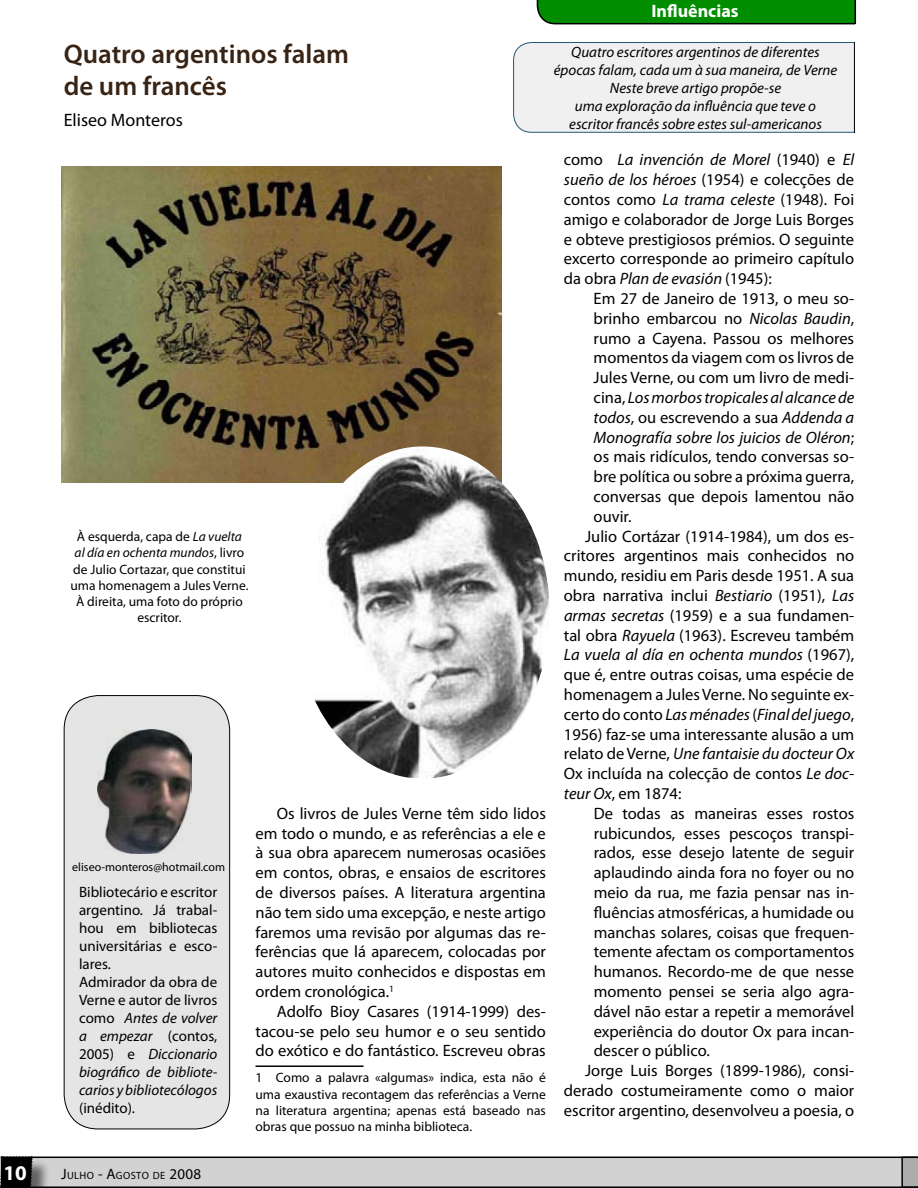
<style>
.page{position:relative;width:918px;height:1188px;background:#fff}
.page>*{position:absolute;margin:0;border:0;box-sizing:border-box;transform-origin:0 0}
.t1{font:600 27px/32.4px "Myriad Pro";color:#382415}
.t2{font:700 21px "Myriad Pro";color:#fff}
.t3{font:18px "Myriad Pro";color:#000}
.t4{font:700 18px "Myriad Pro";color:#fff}
.t5{font:16.5px/19.8px "Myriad Pro";color:#000;text-align:justify}
.t6{font:italic 16.5px "Myriad Pro";color:#000}
.t7{font:15px/18px "Myriad Pro";color:#000}
.t8{font:italic 15px/18px "Myriad Pro";color:#000;text-align:center}
.t9{font:13.5px/16.2px "Myriad Pro";color:#000;text-align:justify}
.t10{font:12px "Myriad Pro";color:#000}
.t11{font:10.5px "Myriad Pro";letter-spacing:.035em;color:#000}
.s1{font-style:italic}
.s2{font-style:normal}
.s3{font-size:15px}
</style>
<div class="page">
<svg style="left:0;top:1156px;width:918px;height:32px;background:#b6b6b6"></svg>
<hr style="left:256px;top:1065px;width:108px;height:2px;background:#000">
<div style="left:64px;top:696px;width:166px;height:433px;background:#e5e5e5;border-radius:34px"></div>
<div style="left:64px;top:695px;width:166px;height:434px;border:1px solid #000;border-radius:34px"></div>
<img style="left:98px;top:729px;width:94px;height:124px">
<div style="left:514px;top:43px;width:365px;height:89px;background:#f0f0f0;border-radius:18px"></div>
<div style="left:513px;top:42px;width:366px;height:91px;border:1px solid #245971;border-radius:18px"></div>
<div style="left:855px;top:0;width:63px;height:138px;background:#fff"></div>
<svg style="left:537px;top:0;width:319px;height:24px;background:#018601"></svg>
<hr style="left:854px;top:42px;width:1px;height:91px;background:#000">
<img style="left:62px;top:166px;width:439px;height:317px">
<img style="left:296px;top:446px;width:253px;height:332px">
<p class="t4" style="left:651px;top:-1px;width:89px">Influências</p>
<h1 class="t1" style="left:64px;top:37px;width:287px">Quatro argentinos falam de um francês</h1>
<p class="t3" style="left:64px;top:109px;width:121px">Eliseo Monteros</p>
<p class="t8" style="left:554px;top:43px;width:285px">Quatro escritores argentinos de diferentes épocas falam, cada um à sua maneira, de Verne Neste breve artigo propõe-se<br>uma exploração da influência que teve o escritor francês sobre estes sul-americanos</p>
<p class="t9" style="left:70px;top:528px;width:180px;text-align:center">À esquerda, capa de <span class="s1">La vuelta al día en ochenta mundos</span>, livro de Julio Cortazar, que constitui uma homenagem a Jules Verne.<br>À direita, uma foto do próprio escritor.</p>
<p class="t10" style="left:72px;top:859px;width:154px">eliseo-monteros@hotmail.com</p>
<p class="t7" style="left:79px;top:882px;width:140px">Bibliotecário e escritor argentino. Já trabal&shy;hou em bibliotecas universitárias e esco&shy;lares.<br>Admirador da obra de<br>Verne e autor de livros como <span class="s1">Antes de volver a empezar</span> (contos,<br>2005) e <span class="s1">Diccionario biográfico de bibliote&shy;carios y bibliotecólogos</span></p>
<p class="t7" style="left:79px;top:1098px;width:58px">(inédito).</p>
<p class="t5" style="left:256px;top:803px;width:292px;text-indent:21px">Os livros de Jules Verne têm sido lidos em todo o mundo, e as referências a ele e à sua obra aparecem numerosas ocasiões em contos, obras, e ensaios de escritores de diversos países. A literatura argentina não tem sido uma excepção, e neste artigo faremos uma revisão por algumas das re&shy;ferências que lá aparecem, colocadas por autores muito conhecidos e dispostas em ordem cronológica.<sup>1</sup></p>
<p class="t5" style="left:256px;top:1001px;width:292px;text-indent:21px">Adolfo Bioy Casares (1914-1999) des&shy;tacou-se pelo seu humor e o seu sentido do exótico e do fantástico. Escreveu obras</p>
<p class="t9" style="left:256px;top:1070px;width:292px">1 Como a palavra «algumas» indica, esta não é uma exaustiva recontagem das referências a Verne na literatura argentina; apenas está baseado nas obras que possuo na minha biblioteca.</p>
<p class="t5" style="left:564px;top:150px;width:292px">como <span class="s1">La invención de Morel</span> (1940) e <span class="s1">El sueño de los héroes</span> (1954) e colecções de contos como <span class="s1">La trama celeste</span> (1948). Foi amigo e colaborador de Jorge Luis Borges e obteve prestigiosos prémios. O seguinte excerto corresponde ao primeiro capítulo da obra <span class="s1">Plan de evasión</span> (1945):</p>
<p class="t5" style="left:594px;top:288px;width:262px">Em 27 de Janeiro de 1913, o meu so-</p>
<p class="t5" style="left:594px;top:308px;width:262px">brinho embarcou no <span class="s1">Nicolas Baudin</span>,</p>
<p class="t5" style="left:594px;top:328px;width:262px">rumo a Cayena. Passou os melhores</p>
<p class="t5" style="left:594px;top:348px;width:262px">momentos da viagem com os livros de</p>
<p class="t5" style="left:594px;top:368px;width:262px">Jules Verne, ou com um livro de medi-</p>
<p class="t6" style="left:594px;top:387px;width:262px"><span class="s2">cina,</span> Los morbos tropicales al alcance de</p>
<p class="t5" style="left:594px;top:407px;width:262px"><span class="s1">todos</span>, ou escrevendo a sua <span class="s1">Addenda a</span></p>
<p class="t6" style="left:594px;top:427px;width:262px">Monografía sobre los juicios de Oléron<span class="s2">;</span></p>
<p class="t5" style="left:594px;top:447px;width:262px">os mais ridículos, tendo conversas so-</p>
<p class="t5" style="left:594px;top:467px;width:262px">bre política ou sobre a próxima guerra,</p>
<p class="t5" style="left:594px;top:486px;width:262px">conversas que depois lamentou não</p>
<p class="t5" style="left:594px;top:506px;width:39px">ouvir.</p>
<p class="t5" style="left:585px;top:526px;width:271px">Julio Cortázar (1914-1984), um dos es-</p>
<p class="t5" style="left:564px;top:546px;width:292px">critores argentinos mais conhecidos no</p>
<p class="t5" style="left:564px;top:566px;width:292px">mundo, residiu em Paris desde 1951. A sua</p>
<p class="t5" style="left:564px;top:585px;width:292px">obra narrativa inclui <span class="s1">Bestiario</span> (1951), <span class="s1">Las</span></p>
<p class="t5" style="left:564px;top:605px;width:292px"><span class="s1">armas secretas</span> (1959) e a sua fundamen-</p>
<p class="t5" style="left:564px;top:625px;width:292px">tal obra <span class="s1">Rayuela</span> (1963). Escreveu também</p>
<p class="t6" style="left:564px;top:645px;width:292px">La vuela al día en ochenta mundos <span class="s2">(1967),</span></p>
<p class="t5" style="left:564px;top:665px;width:292px">que é, entre outras coisas, uma espécie de</p>
<p class="t5" style="left:564px;top:684px;width:292px">homenagem a Jules Verne. No seguinte ex-</p>
<p class="t6" style="left:564px;top:704px;width:292px"><span class="s2">certo do conto</span> Las ménades <span class="s2">(</span>Final del juego<span class="s2">,</span></p>
<p class="t5" style="left:564px;top:724px;width:292px">1956) faz-se uma interessante alusão a um</p>
<p class="t6" style="left:564px;top:744px;width:292px"><span class="s2">relato de Verne,</span> Une fantaisie du docteur Ox</p>
<p class="t5" style="left:564px;top:764px;width:292px">Ox incluída na colecção de contos <span class="s1">Le doc-</span></p>
<p class="t5" style="left:564px;top:783px;width:119px"><span class="s1">teur Ox</span>, em 1874:</p>
<p class="t5" style="left:594px;top:803px;width:262px">De todas as maneiras esses rostos</p>
<p class="t5" style="left:594px;top:823px;width:262px">rubicundos, esses pescoços transpi-</p>
<p class="t5" style="left:594px;top:843px;width:262px">rados, esse desejo latente de seguir</p>
<p class="t5" style="left:594px;top:863px;width:262px">aplaudindo ainda fora no foyer ou no</p>
<p class="t5" style="left:594px;top:882px;width:262px">meio da rua, me fazia pensar nas in-</p>
<p class="t5" style="left:594px;top:902px;width:262px">fluências atmosféricas, a humidade ou</p>
<p class="t5" style="left:594px;top:922px;width:262px">manchas solares, coisas que frequen-</p>
<p class="t5" style="left:594px;top:942px;width:262px">temente afectam os comportamentos</p>
<p class="t5" style="left:594px;top:962px;width:262px">humanos. Recordo-me de que nesse</p>
<p class="t5" style="left:594px;top:981px;width:262px">momento pensei se seria algo agra-</p>
<p class="t5" style="left:594px;top:1001px;width:262px">dável não estar a repetir a memorável</p>
<p class="t5" style="left:594px;top:1021px;width:262px">experiência do doutor Ox para incan-</p>
<p class="t5" style="left:594px;top:1041px;width:118px">descer o público.</p>
<p class="t5" style="left:585px;top:1061px;width:271px">Jorge Luis Borges (1899-1986), consi-</p>
<p class="t5" style="left:564px;top:1080px;width:292px">derado costumeiramente como o maior</p>
<p class="t5" style="left:564px;top:1100px;width:292px">escritor argentino, desenvolveu a poesia, o</p>
<p class="t2" style="left:3px;top:1159px;width:25px">10</p>
<p class="t11" style="left:61px;top:1169px;width:142px"><span class="s3">J</span>ULHO <span class="s3">- A</span>GOSTO DE <span class="s3">2008</span></p>
</div>
